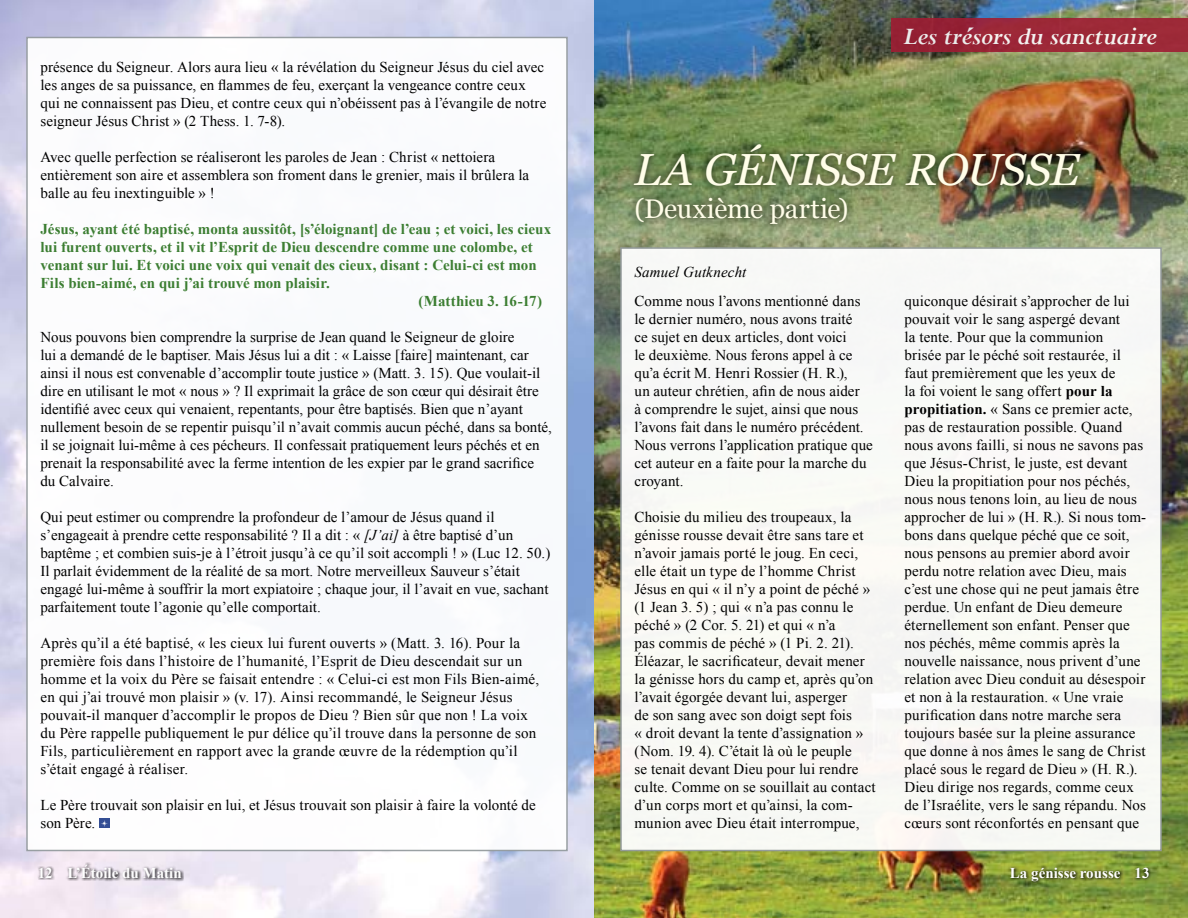
<style>
.page{position:relative;width:1188px;height:918px;background:#fff}
.page>*{position:absolute;margin:0;border:0;box-sizing:border-box;transform-origin:0 0}
.t1{font:italic 45px "Georgia";letter-spacing:-.02em;color:#fffde8}
.t2{font:italic 700 27px "Perpetua";letter-spacing:-.015em;color:#fff}
.t3{font:27px "Georgia";letter-spacing:-.005em;color:#fffde8}
.t4{font:15px/18px "Times New Roman";letter-spacing:.005em;color:#000}
.t5{font:700 15px "Times New Roman";color:#3c7e32}
.t6{font:700 15px "Times New Roman";color:#fff}
.t7{font:italic 15px "Times New Roman";letter-spacing:.01em;color:#000}
.s1{font-style:italic}
.s2{font-weight:700}
</style>
<div class="page">
<img style="left:594px;top:426px;width:594px;height:492px">
<img style="left:594px;top:0;width:594px;height:426px">
<div style="left:26px;top:37px;width:542px;height:814px;background:#fff;border:2px solid #959c9f"></div>
<div style="left:620px;top:247px;width:542px;height:604px;background:#f8f9f5;border:2px solid #959c9f"></div>
<div style="left:99px;top:819px;width:10px;height:9px;background:#344e94"></div>
<svg style="left:101px;top:820px;width:7px;height:7px"></svg>
<div style="left:891px;top:18px;width:297px;height:34px;background:#9c2837"></div>
<div style="left:1134px;top:867px;width:18px;height:14px;background:#000;opacity:.75"></div>
<div style="left:66px;top:862px;width:118px;height:20px;background:#000;opacity:.75"></div>
<div style="left:37px;top:866px;width:18px;height:14px;background:#000;opacity:.75"></div>
<div style="left:1008px;top:865px;width:116px;height:18px;background:#000;opacity:.75"></div>
<div style="left:627px;top:137px;width:462px;height:95px;background:#000;opacity:.75"></div>
<p class="t4" style="left:40px;top:58px;width:507px">présence du Seigneur. Alors aura lieu « la révélation du Seigneur Jésus du ciel avec les anges de sa puissance, en flammes de feu, exerçant la vengeance contre ceux qui ne connaissent pas Dieu, et contre ceux qui n’obéissent pas à l’évangile de notre seigneur Jésus Christ » (2 Thess. 1. 7‑8).</p>
<p class="t4" style="left:40px;top:148px;width:490px">Avec quelle perfection se réaliseront les paroles de Jean : Christ « nettoiera entièrement son aire et assemblera son froment dans le grenier, mais il brûlera la balle au feu inextinguible » !</p>
<p class="t5" style="left:40px;top:219px;width:512px">Jésus, ayant été baptisé, monta aussitôt, [s’éloignant] de l’eau ; et voici, les cieux</p>
<p class="t5" style="left:40px;top:237px;width:494px">lui furent ouverts, et il vit l’Esprit de Dieu descendre comme une colombe, et</p>
<p class="t5" style="left:40px;top:255px;width:498px">venant sur lui. Et voici une voix qui venait des cieux, disant : Celui-ci est mon</p>
<p class="t5" style="left:40px;top:273px;width:291px">Fils bien-aimé, en qui j’ai trouvé mon plaisir.</p>
<p class="t5" style="left:418px;top:291px;width:125px">(Matthieu 3. 16-17)</p>
<p class="t4" style="left:40px;top:328px;width:513px">Nous pouvons bien comprendre la surprise de Jean quand le Seigneur de gloire<br>lui a demandé de le baptiser. Mais Jésus lui a dit : « Laisse [faire] maintenant, car ainsi il nous est convenable d’accomplir toute justice » (Matt. 3. 15). Que voulait-il dire en utilisant le mot « nous » ? Il exprimait la grâce de son cœur qui désirait être identifié avec ceux qui venaient, repentants, pour être baptisés. Bien que n’ayant nullement besoin de se repentir puisqu’il n’avait commis aucun péché, dans sa bonté, il se joignait lui-même à ces pécheurs. Il confessait pratiquement leurs péchés et en prenait la responsabilité avec la ferme intention de les expier par le grand sacrifice du Calvaire.</p>
<p class="t4" style="left:40px;top:508px;width:511px">Qui peut estimer ou comprendre la profondeur de l’amour de Jésus quand il s’engageait à prendre cette responsabilité ? Il a dit : « <span class="s1">[J’ai]</span> à être baptisé d’un baptême ; et combien suis-je à l’étroit jusqu’à ce qu’il soit accompli ! » (Luc 12. 50.)<br>Il parlait évidemment de la réalité de sa mort. Notre merveilleux Sauveur s’était engagé lui-même à souffrir la mort expiatoire ; chaque jour, il l’avait en vue, sachant parfaitement toute l’agonie qu’elle comportait.</p>
<p class="t4" style="left:40px;top:634px;width:500px">Après qu’il a été baptisé, « les cieux lui furent ouverts » (Matt. 3. 16). Pour la première fois dans l’histoire de l’humanité, l’Esprit de Dieu descendait sur un homme et la voix du Père se faisait entendre : « Celui-ci est mon Fils Bien-aimé, en qui j’ai trouvé mon plaisir » (v. 17). Ainsi recommandé, le Seigneur Jésus pouvait-il manquer d’accomplir le propos de Dieu ? Bien sûr que non ! La voix du Père rappelle publiquement le pur délice qu’il trouve dans la personne de son Fils, particulièrement en rapport avec la grande œuvre de la rédemption qu’il s’était engagé à réaliser.</p>
<p class="t4" style="left:40px;top:796px;width:497px">Le Père trouvait son plaisir en lui, et Jésus trouvait son plaisir à faire la volonté de son Père.</p>
<h2 class="t2" style="left:903px;top:19px;width:256px">Les trésors du sanctuaire</h2>
<h1 class="t1" style="left:634px;top:144px;width:447px">LA GÉNISSE ROUSSE</h1>
<h2 class="t3" style="left:634px;top:193px;width:216px">(Deuxième partie)</h2>
<p class="t7" style="left:634px;top:261px;width:113px">Samuel Gutknecht</p>
<p class="t4" style="left:634px;top:292px;width:240px">Comme nous l’avons mentionné dans le dernier numéro, nous avons traité<br>ce sujet en deux articles, dont voici<br>le deuxième. Nous ferons appel à ce qu’a écrit M. Henri Rossier (H. R.),<br>un auteur chrétien, afin de nous aider<br>à comprendre le sujet, ainsi que nous l’avons fait dans le numéro précédent.<br>Nous verrons l’application pratique que cet auteur en a faite pour la marche du croyant.</p>
<p class="t4" style="left:634px;top:508px;width:243px">Choisie du milieu des troupeaux, la génisse rousse devait être sans tare et n’avoir jamais porté le joug. En ceci, elle était un type de l’homme Christ Jésus en qui « il n’y a point de péché » (1 Jean 3. 5) ; qui « n’a pas connu le péché » (2 Cor. 5. 21) et qui « n’a<br>pas commis de péché » (1 Pi. 2. 21).<br>Éléazar, le sacrificateur, devait mener la génisse hors du camp et, après qu’on l’avait égorgée devant lui, asperger<br>de son sang avec son doigt sept fois<br>« droit devant la tente d’assignation » (Nom. 19. 4). C’était là où le peuple<br>se tenait devant Dieu pour lui rendre culte. Comme on se souillait au contact d’un corps mort et qu’ainsi, la com&shy;munion avec Dieu était interrompue,</p>
<p class="t4" style="left:904px;top:292px;width:243px">quiconque désirait s’approcher de lui pouvait voir le sang aspergé devant<br>la tente. Pour que la communion<br>brisée par le péché soit restaurée, il faut premièrement que les yeux de<br>la foi voient le sang offert <span class="s2">pour la propitiation.</span> « Sans ce premier acte, pas de restauration possible. Quand nous avons failli, si nous ne savons pas que Jésus‑Christ, le juste, est devant Dieu la propitiation pour nos péchés, nous nous tenons loin, au lieu de nous approcher de lui » (H. R.). Si nous tom&shy;bons dans quelque péché que ce soit, nous pensons au premier abord avoir perdu notre relation avec Dieu, mais c’est une chose qui ne peut jamais être perdue. Un enfant de Dieu demeure éternellement son enfant. Penser que nos péchés, même commis après la nouvelle naissance, nous privent d’une relation avec Dieu conduit au désespoir et non à la restauration. « Une vraie purification dans notre marche sera toujours basée sur la pleine assurance que donne à nos âmes le sang de Christ placé sous le regard de Dieu » (H. R.).<br>Dieu dirige nos regards, comme ceux de l’Israélite, vers le sang répandu. Nos cœurs sont réconfortés en pensant que</p>
<p class="t6" style="left:38px;top:862px;width:146px">12 L’Étoile du Matin</p>
<p class="t6" style="left:1010px;top:862px;width:141px">La génisse rousse 13</p>
</div>
